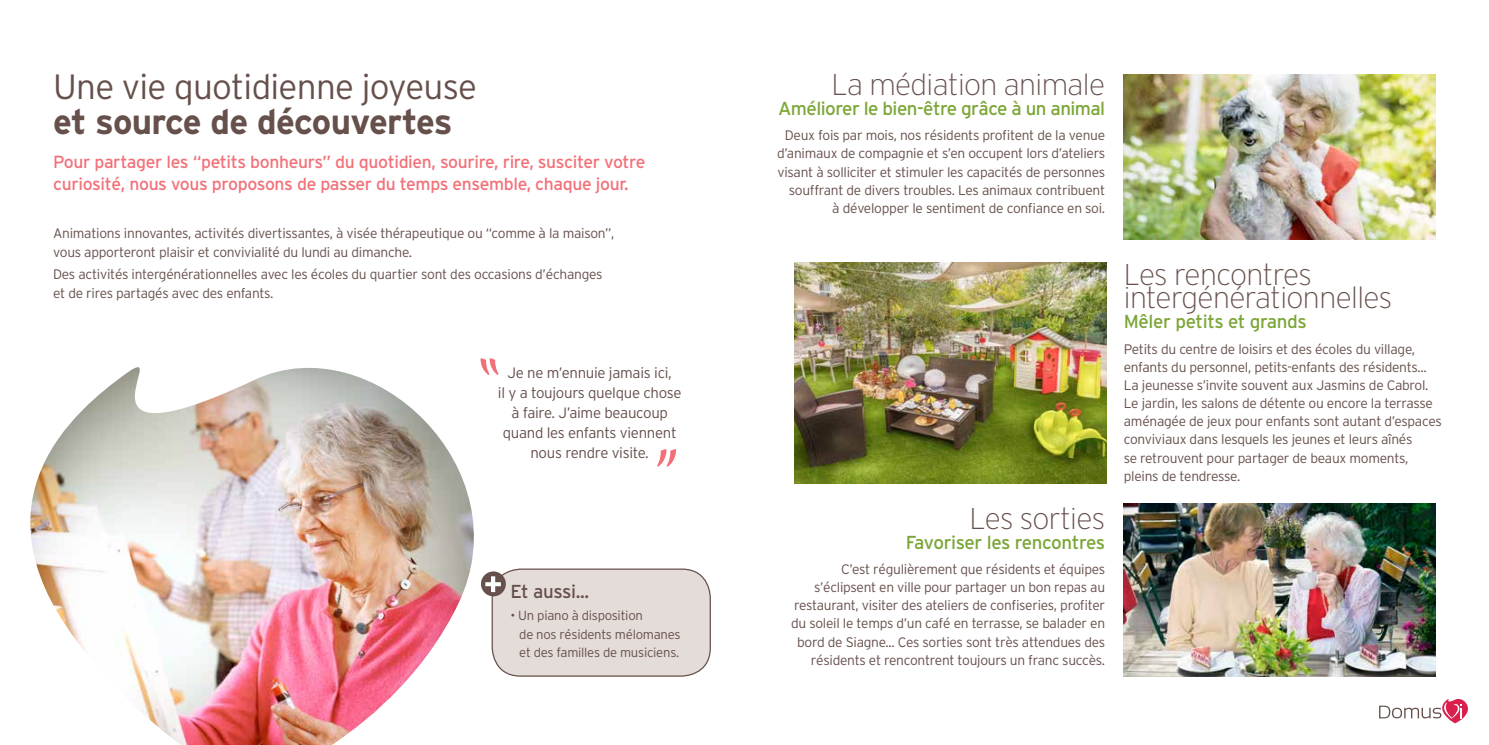
<style>
.page{position:relative;width:1489px;height:745px;background:#fff}
.page>*{position:absolute;margin:0;border:0;box-sizing:border-box;transform-origin:0 0}
.t1{font:300 35px "Interstate";letter-spacing:-.02em;color:#66504b}
.t2{font:700 35px "Interstate";letter-spacing:-.02em;color:#66504b}
.t3{font:200 30px/23.8px "Interstate";letter-spacing:-.02em;color:#66504b}
.t4{font:18.75px "Interstate";letter-spacing:-.03em;color:#7ba636}
.t5{font:18.75px "Interstate";letter-spacing:-.02em;color:#66504b}
.t6{font:17.5px/21.2px "Interstate";letter-spacing:-.02em;color:#f27179}
.t7{font:300 15px/20px "Interstate";letter-spacing:-.02em;color:#66504b;text-align:center}
.t8{font:300 13.75px/18.1px "Interstate";letter-spacing:-.02em;color:#66504b}
.t9{font:300 13.12px/18.8px "Interstate";letter-spacing:-.02em;color:#66504b}
</style>
<div class="page">
<svg style="left:657px;top:449px;width:19px;height:17px"></svg>
<img style="left:1123px;top:74px;width:312px;height:165px">
<img style="left:1123px;top:503px;width:312px;height:173px">
<img style="left:794px;top:262px;width:312px;height:221px">
<svg style="left:1379px;top:699px;width:89px;height:23px"></svg>
<img style="left:30px;top:367px;width:444px;height:377px">
<div style="left:492px;top:568px;width:218px;height:107px;background:#e4dcd9;border-radius:28px"></div>
<div style="left:491px;top:568px;width:220px;height:108px;border:1px solid #66504b;border-radius:28px"></div>
<div style="left:481px;top:571px;width:25px;height:25px;background:#66504b;border-radius:50%"></div>
<svg style="left:485px;top:576px;width:16px;height:15px"></svg>
<h1 class="t1" style="left:53px;top:67px;width:425px">Une vie quotidienne joyeuse</h1>
<h1 class="t2" style="left:53px;top:102px;width:401px">et source de découvertes</h1>
<p class="t6" style="left:53px;top:151px;width:594px">Pour partager les “petits bonheurs” du quotidien, sourire, rire, susciter votre curiosité, nous vous proposons de passer du temps ensemble, chaque jour.</p>
<p class="t8" style="left:53px;top:223px;width:563px;line-height:18.8px">Animations innovantes, activités divertissantes, à visée thérapeutique ou “comme à la maison”, vous apporteront plaisir et convivialité du lundi au dimanche.</p>
<p class="t8" style="left:53px;top:264px;width:551px;line-height:18.8px">Des activités intergénérationnelles avec les écoles du quartier sont des occasions d’échanges et de rires partagés avec des enfants.</p>
<p class="t7" style="left:498px;top:362px;width:185px">Je ne m’ennuie jamais ici,<br>il y a toujours quelque chose à faire. J’aime beaucoup quand les enfants viennent nous rendre visite.</p>
<h3 class="t5" style="left:510px;top:580px;width:80px">Et aussi...</h3>
<p class="t9" style="left:519px;top:605px;width:163px;text-indent:-9px">• Un piano à disposition<br>de nos résidents mélomanes et des familles de musiciens.</p>
<h2 class="t3" style="left:831px;top:72px;width:275px">La médiation animale</h2>
<h3 class="t4" style="left:778px;top:98px;width:328px">Améliorer le bien-être grâce à un animal</h3>
<p class="t8" style="left:777px;top:126px;width:330px;text-align:right">Deux fois par mois, nos résidents profitent de la venue d’animaux de compagnie et s’en occupent lors d’ateliers visant à solliciter et stimuler les capacités de personnes souffrant de divers troubles. Les animaux contribuent<br>à développer le sentiment de confiance en soi.</p>
<h2 class="t3" style="left:969px;top:505px;width:137px">Les sorties</h2>
<h3 class="t4" style="left:905px;top:531px;width:201px">Favoriser les rencontres</h3>
<p class="t8" style="left:791px;top:559px;width:315px;text-align:right">C’est régulièrement que résidents et équipes s’éclipsent en ville pour partager un bon repas au restaurant, visiter des ateliers de confiseries, profiter du soleil le temps d’un café en terrasse, se balader en bord de Siagne... Ces sorties sont très attendues des résidents et rencontrent toujours un franc succès.</p>
<h2 class="t3" style="left:1123px;top:262px;width:270px">Les rencontres intergénérationnelles</h2>
<h3 class="t4" style="left:1123px;top:311px;width:184px">Mêler petits et grands</h3>
<p class="t8" style="left:1123px;top:339px;width:319px">Petits du centre de loisirs et des écoles du village, enfants du personnel, petits-enfants des résidents...<br>La jeunesse s’invite souvent aux Jasmins de Cabrol.<br>Le jardin, les salons de détente ou encore la terrasse aménagée de jeux pour enfants sont autant d’espaces conviviaux dans lesquels les jeunes et leurs aînés<br>se retrouvent pour partager de beaux moments, pleins de tendresse.</p>
</div>
